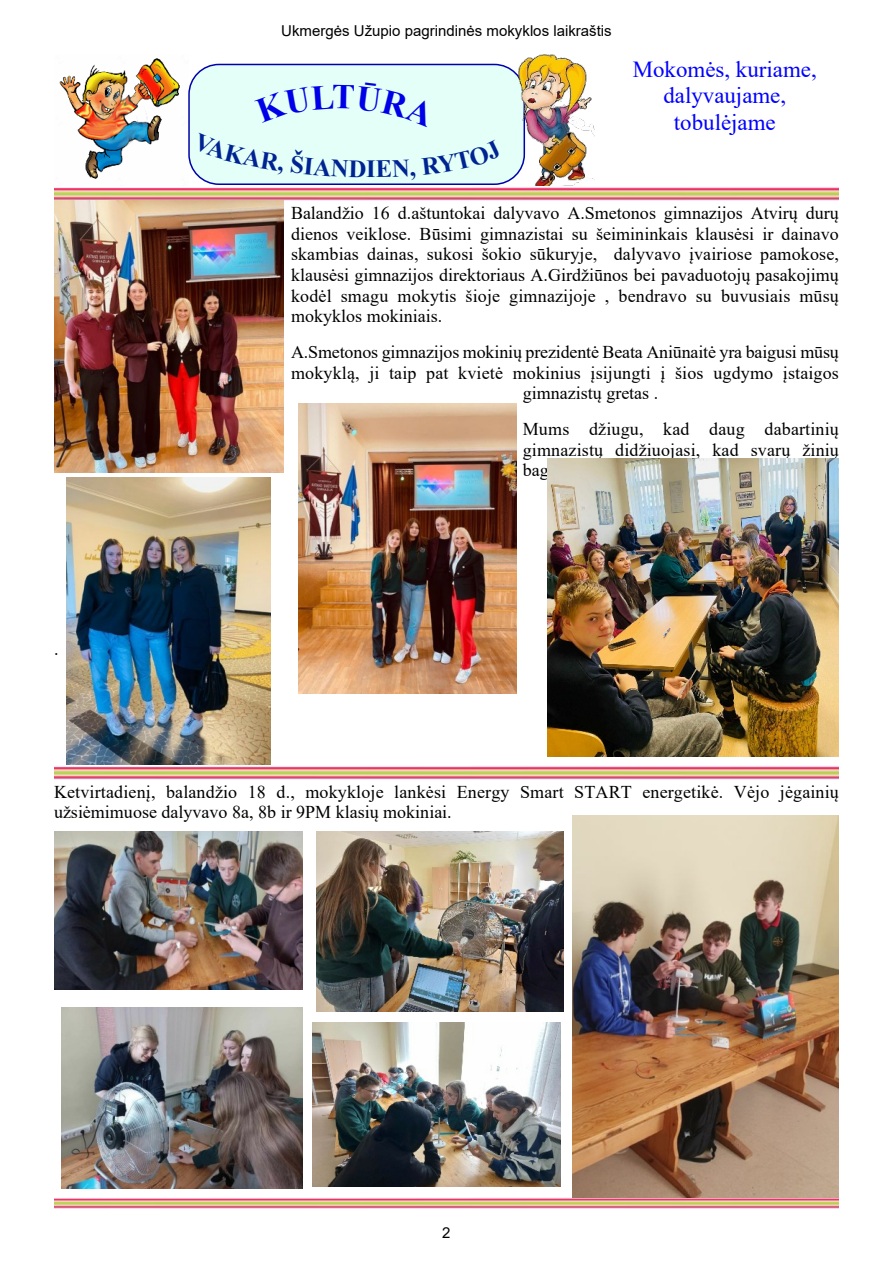
<style>
.page{position:relative;width:893px;height:1263px;background:#fff}
.page>*{position:absolute;margin:0;border:0;box-sizing:border-box;transform-origin:0 0}
.t1{font:700 24.75px "Times New Roman";color:#002393}
.t2{font:22.95px/26.4px "Times New Roman";color:#00f;text-align:center}
.t3{font:18px/20.7px "Times New Roman";letter-spacing:.01em;color:#000}
.t4{font:18px "Times New Roman";letter-spacing:-.01em;color:#000}
.t5{font:15px "Arial";color:#000}
</style>
<div class="page">
<img style="left:59px;top:58px;width:121px;height:121px">
<div style="left:188px;top:64px;width:337px;height:121px;background:#e3fff7;border:2px solid #0000ae;border-radius:30px"></div>
<img style="left:518px;top:54px;width:76px;height:132px">
<img style="left:54px;top:1198px;width:785px;height:11px">
<img style="left:54px;top:187px;width:785px;height:14px">
<img style="left:298px;top:403px;width:218px;height:291px">
<img style="left:54px;top:201px;width:230px;height:271px">
<img style="left:66px;top:477px;width:205px;height:288px">
<img style="left:547px;top:458px;width:292px;height:299px">
<img style="left:54px;top:766px;width:785px;height:14px">
<img style="left:54px;top:832px;width:249px;height:158px">
<img style="left:573px;top:816px;width:266px;height:382px">
<img style="left:61px;top:1007px;width:242px;height:181px">
<img style="left:316px;top:832px;width:247px;height:179px">
<img style="left:313px;top:1023px;width:247px;height:163px">
<svg style="left:192px;top:164px;width:7px;height:11px"></svg>
<p class="t5" style="left:281px;top:25px;width:332px">Ukmergės Užupio pagrindinės mokyklos laikraštis</p>
<h1 class="t1" style="left:366px;top:161px;width:11px">I</h1>
<p class="t2" style="left:633px;top:58px;width:185px">Mokomės, kuriame, dalyvaujame, tobulėjame</p>
<p class="t3" style="left:54px;top:640px;width:6px">.</p>
<p class="t3" style="left:291px;top:204px;width:549px;text-align:justify">Balandžio 16 d.aštuntokai dalyvavo A.Smetonos gimnazijos Atvirų durų dienos veiklose. Būsimi gimnazistai su šeimininkais klausėsi ir dainavo skambias dainas, sukosi šokio sūkuryje, dalyvavo įvairiose pamokose, klausėsi gimnazijos direktoriaus A.Girdžiūnos bei pavaduotojų pasakojimų kodėl smagu mokytis šioje gimnazijoje , bendravo su buvusiais mūsų mokyklos mokiniais.</p>
<p class="t4" style="left:291px;top:345px;width:549px">A.Smetonos gimnazijos mokinių prezidentė Beata Aniūnaitė yra baigusi mūsų</p>
<p class="t3" style="left:291px;top:364px;width:549px">mokyklą, ji taip pat kvietė mokinius įsijungti į šios ugdymo įstaigos</p>
<p class="t3" style="left:523px;top:385px;width:137px">gimnazistų gretas .</p>
<p class="t3" style="left:523px;top:420px;width:318px">Mums džiugu, kad daug dabartinių gimnazistų didžiuojasi, kad svarų žinių</p>
<p class="t3" style="left:54px;top:783px;width:786px">Ketvirtadienį, balandžio 18 d., mokykloje lankėsi Energy Smart START energetikė. Vėjo jėgainių užsiėmimuose dalyvavo 8a, 8b ir 9PM klasių mokiniai.</p>
<p class="t5" style="left:442px;top:1227px;width:10px">2</p>
</div>
